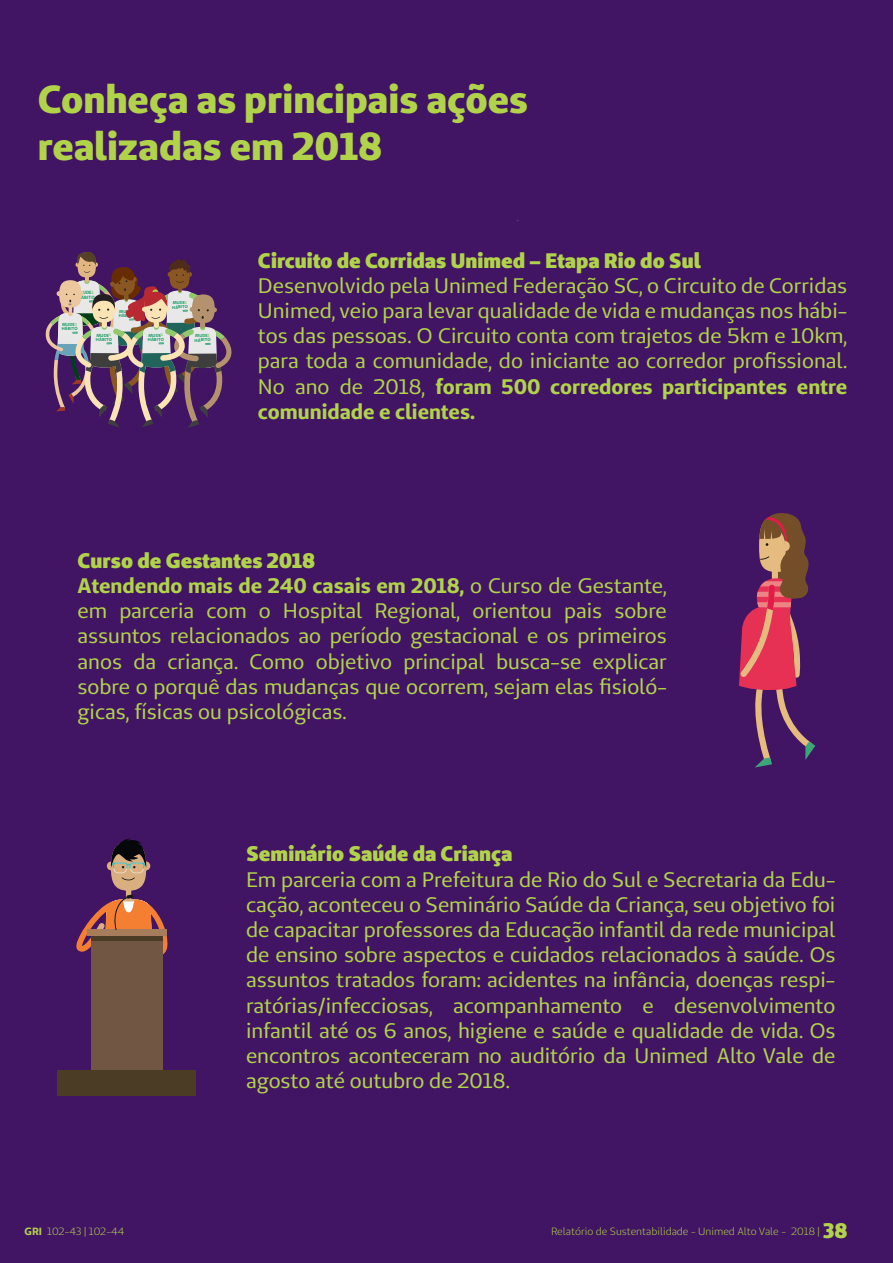
<style>
.page{position:relative;width:893px;height:1263px;background:#411464}
.page>*{position:absolute;margin:0;border:0;box-sizing:border-box;transform-origin:0 0}
.t1{font:800 39px/46.8px "Unimed Sans";color:#b1d349}
.t2{font:21px/25.2px "Unimed Sans";color:#b1d349}
.t3{font:10.5px "Unimed Sans";color:#b1d349}
.t4{font:700 4.5px/4.5px "Unimed Sans";color:#1d9f67}
.t5{font:700 4.35px/4.3px "Unimed Sans";color:#1d9f67}
.t6{font:700 4.2px/4.2px "Unimed Sans";color:#1d9f67}
.s1{color:#91c96e}
.s2{font-weight:900}
.s3{font-weight:700}
.s4{font-weight:900;font-size:21px}
</style>
<div class="page">
<svg style="left:45px;top:252px;width:187px;height:176px"></svg>
<svg style="left:739px;top:513px;width:76px;height:254px"></svg>
<div style="left:111px;top:842px;width:35px;height:49px;background:#daaf7f;border-radius:50%"></div>
<div style="left:126px;top:888px;width:5px;height:13px;background:#daaf7f;border-radius:2px"></div>
<div style="left:91px;top:930px;width:72px;height:140px;background:#715743"></div>
<div style="left:58px;top:1070px;width:138px;height:26px;background:#4b3c26"></div>
<svg style="left:76px;top:894px;width:92px;height:61px"></svg>
<svg style="left:107px;top:838px;width:43px;height:42px"></svg>
<p class="t1" style="left:38px;top:75px;width:492px">Conheça as principais ações realizadas em 2018</p>
<p class="t4" style="left:78px;top:291px;width:18px;rotate:-2deg">MUDE<span class="s1">1<br></span>HÁBITO</p>
<p class="t5" style="left:61px;top:322px;width:18px;rotate:-2deg">MUDE<span class="s1">1<br></span>HÁBITO</p>
<p class="t6" style="left:118px;top:310px;width:17px;rotate:-2deg">MUDE<span class="s1">1<br></span>HÁBITO</p>
<p class="t6" style="left:172px;top:301px;width:17px;rotate:-2deg">MUDE<span class="s1">1<br></span>HÁBITO</p>
<p class="t5" style="left:96px;top:333px;width:18px;rotate:-2deg">MUDE<span class="s1">1<br></span>HÁBITO</p>
<p class="t5" style="left:194px;top:334px;width:18px;rotate:-2deg">MUDE<span class="s1">1<br></span>HÁBITO</p>
<p class="t5" style="left:148px;top:333px;width:18px;rotate:-2deg">MUDE<span class="s1">1<br></span>HÁBITO</p>
<p class="t2" style="left:258px;top:247px;width:591px"><span class="s2">Circuito de Corridas Unimed – Etapa Rio do Sul<br></span>Desenvolvido pela Unimed Federação SC, o Circuito de Corridas Unimed, veio para levar qualidade de vida e mudanças nos hábi&shy;tos das pessoas. O Circuito conta com trajetos de 5km e 10km, para toda a comunidade, do iniciante ao corredor profissional.<br>No ano de 2018, <span class="s3">foram 500 corredores participantes entre comunidade e clientes.</span></p>
<p class="t2" style="left:78px;top:548px;width:591px"><span class="s2">Curso de Gestantes 2018<br></span><span class="s3">Atendendo mais de 240 casais em 2018,</span> o Curso de Gestante, em parceria com o Hospital Regional, orientou pais sobre assuntos relacionados ao período gestacional e os primeiros anos da criança. Como objetivo principal busca-se explicar sobre o porquê das mudanças que ocorrem, sejam elas fisioló&shy;gicas, físicas ou psicológicas.</p>
<p class="t3" style="left:25px;top:1224px;width:101px"><span class="s3">GRI</span> 102-43 | 102-44</p>
<p class="t2" style="left:246px;top:841px;width:591px"><span class="s2">Seminário Saúde da Criança<br></span>Em parceria com a Prefeitura de Rio do Sul e Secretaria da Edu&shy;cação, aconteceu o Seminário Saúde da Criança, seu objetivo foi de capacitar professores da Educação infantil da rede municipal de ensino sobre aspectos e cuidados relacionados à saúde. Os assuntos tratados foram: acidentes na infância, doenças respi&shy;ratórias/infecciosas, acompanhamento e desenvolvimento infantil até os 6 anos, higiene e saúde e qualidade de vida. Os encontros aconteceram no auditório da Unimed Alto Vale de agosto até outubro de 2018.</p>
<p class="t3" style="left:551px;top:1224px;width:298px">Relatório de Sustentabilidade - Unimed Alto Vale - 2018 | <span class="s4">38</span></p>
</div>
